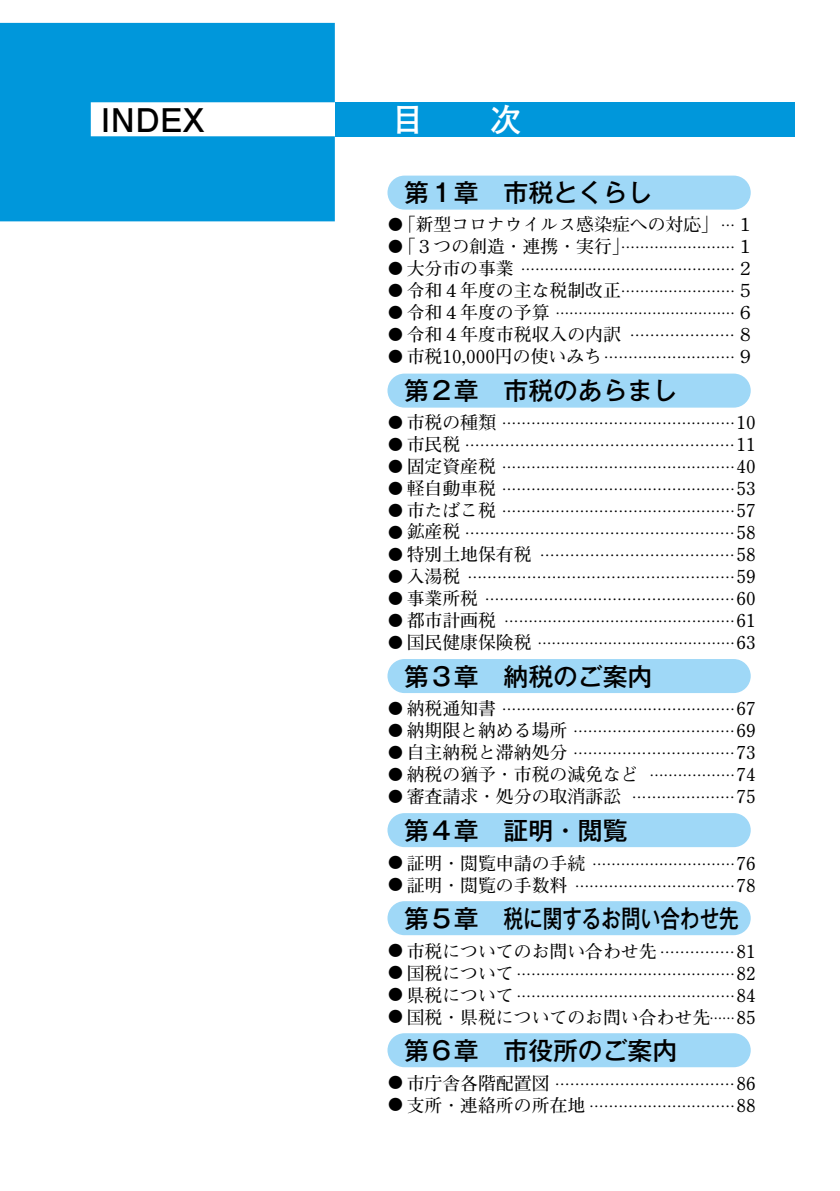
<style>
.page{position:relative;width:840px;height:1191px;background:#fff}
.page>*{position:absolute;margin:0;border:0;box-sizing:border-box;transform-origin:0 0}
.t1{font:700 32.6px "Futo Go B101 Pr 5";color:#000}
.t2{font:700 32.6px "Futo Go B101 Pr 5";color:#fff}
.t3{font:500 24.8px "Gothic MB101 Pr 5";color:#000}
.t4{font:700 17.8px "Futo Min A101 Pr 5";color:#000}
.t5{font:700 15px/22px "Futo Min A101 Pr 5";color:#000;text-align:right}
.t6{font:700 15px/22px "Futo Min A101 Pr 5";color:#000;text-align:right;scale:.95 1}
.s1{font-size:14.8px}
</style>
<div class="page">
<div style="left:387px;top:176px;width:363px;height:34px;background:#9fd8f7;border-radius:17px"></div>
<div style="left:387px;top:373px;width:363px;height:34px;background:#9fd8f7;border-radius:17px"></div>
<div style="left:387px;top:659px;width:363px;height:34px;background:#9fd8f7;border-radius:17px"></div>
<div style="left:387px;top:813px;width:363px;height:34px;background:#9fd8f7;border-radius:17px"></div>
<div style="left:387px;top:901px;width:363px;height:34px;background:#9fd8f7;border-radius:17px"></div>
<div style="left:387px;top:1033px;width:363px;height:34px;background:#9fd8f7;border-radius:17px"></div>
<svg style="left:0;top:23px;width:334px;height:198px;background:#1fa3df"></svg>
<div style="left:334px;top:102px;width:460px;height:34px;background:#0097db"></div>
<h1 class="t1" style="left:101px;top:93px;width:105px">INDEX</h1>
<h1 class="t2" style="left:391px;top:93px;width:132px">目　　次</h1>
<h2 class="t3" style="left:404px;top:172px;width:250px">第１章　市税とくらし</h2>
<p class="t4" style="left:388px;top:211px;width:367px"><span class="s1">●</span>「新型コロナウイルス感染症への対応」 １</p>
<p class="t4" style="left:388px;top:233px;width:243px"><span class="s1">●</span>「３つの創造・連携・実行」</p>
<p class="t4" style="left:736px;top:233px;width:19px">１</p>
<p class="t4" style="left:388px;top:255px;width:127px"><span class="s1">●</span> 大分市の事業</p>
<p class="t4" style="left:736px;top:255px;width:19px">２</p>
<p class="t4" style="left:388px;top:277px;width:234px"><span class="s1">●</span> 令和４年度の主な税制改正</p>
<p class="t4" style="left:736px;top:277px;width:19px">５</p>
<p class="t4" style="left:388px;top:299px;width:163px"><span class="s1">●</span> 令和４年度の予算</p>
<p class="t4" style="left:736px;top:299px;width:19px">６</p>
<p class="t4" style="left:388px;top:321px;width:234px"><span class="s1">●</span> 令和４年度市税収入の内訳</p>
<p class="t4" style="left:736px;top:321px;width:19px">８</p>
<p class="t4" style="left:388px;top:343px;width:215px"><span class="s1">●</span> 市税10,000円の使いみち</p>
<p class="t4" style="left:736px;top:343px;width:19px">９</p>
<p class="t6" style="left:520px;top:213px;width:227px">…<br>…………………… ……………………………………… …………………… ………………………………… ………………… ………………………</p>
<h2 class="t3" style="left:404px;top:370px;width:274px">第２章　市税のあらまし</h2>
<p class="t4" style="left:388px;top:409px;width:109px"><span class="s1">●</span> 市税の種類</p>
<p class="t4" style="left:736px;top:409px;width:21px">10</p>
<p class="t4" style="left:388px;top:431px;width:74px"><span class="s1">●</span> 市民税</p>
<p class="t4" style="left:736px;top:431px;width:21px">11</p>
<p class="t4" style="left:388px;top:453px;width:109px"><span class="s1">●</span> 固定資産税</p>
<p class="t4" style="left:736px;top:453px;width:21px">40</p>
<p class="t4" style="left:388px;top:475px;width:109px"><span class="s1">●</span> 軽自動車税</p>
<p class="t4" style="left:736px;top:475px;width:21px">53</p>
<p class="t4" style="left:388px;top:497px;width:109px"><span class="s1">●</span> 市たばこ税</p>
<p class="t4" style="left:736px;top:497px;width:21px">57</p>
<p class="t4" style="left:388px;top:517px;width:74px"><span class="s1">●</span> 鉱産税</p>
<p class="t4" style="left:736px;top:519px;width:21px">58</p>
<p class="t4" style="left:388px;top:541px;width:145px"><span class="s1">●</span> 特別土地保有税</p>
<p class="t4" style="left:736px;top:541px;width:21px">58</p>
<p class="t4" style="left:388px;top:563px;width:74px"><span class="s1">●</span> 入湯税</p>
<p class="t4" style="left:736px;top:563px;width:21px">59</p>
<p class="t4" style="left:388px;top:585px;width:91px"><span class="s1">●</span> 事業所税</p>
<p class="t4" style="left:736px;top:585px;width:21px">60</p>
<p class="t4" style="left:388px;top:607px;width:109px"><span class="s1">●</span> 都市計画税</p>
<p class="t4" style="left:736px;top:607px;width:21px">61</p>
<p class="t4" style="left:388px;top:629px;width:145px"><span class="s1">●</span> 国民健康保険税</p>
<p class="t4" style="left:736px;top:629px;width:21px">63</p>
<p class="t5" style="left:464px;top:411px;width:272px">………………………………………… ……………………………………………… ………………………………………… ………………………………………… ………………………………………… ……………………………………………… ………………………………… ……………………………………………… …………………………………………… ………………………………………… ……………………………………</p>
<h2 class="t3" style="left:404px;top:656px;width:250px">第３章　納税のご案内</h2>
<p class="t4" style="left:388px;top:695px;width:109px"><span class="s1">●</span> 納税通知書</p>
<p class="t4" style="left:736px;top:695px;width:21px">67</p>
<p class="t4" style="left:388px;top:717px;width:181px"><span class="s1">●</span> 納期限と納める場所</p>
<p class="t4" style="left:736px;top:717px;width:21px">69</p>
<p class="t4" style="left:388px;top:739px;width:181px"><span class="s1">●</span> 自主納税と滞納処分</p>
<p class="t4" style="left:736px;top:739px;width:21px">73</p>
<p class="t4" style="left:388px;top:761px;width:252px"><span class="s1">●</span> 納税の猶予・市税の減免など</p>
<p class="t4" style="left:736px;top:761px;width:21px">74</p>
<p class="t4" style="left:388px;top:783px;width:234px"><span class="s1">●</span> 審査請求・処分の取消訴訟</p>
<p class="t4" style="left:736px;top:783px;width:21px">75</p>
<p class="t5" style="left:501px;top:697px;width:234px">………………………………………… …………………………… …………………………… ………………<br>…………………</p>
<h2 class="t3" style="left:404px;top:810px;width:225px">第４章　証明・閲覧</h2>
<p class="t4" style="left:388px;top:849px;width:198px"><span class="s1">●</span> 証明・閲覧申請の手続</p>
<p class="t4" style="left:736px;top:849px;width:21px">76</p>
<p class="t4" style="left:388px;top:871px;width:181px"><span class="s1">●</span> 証明・閲覧の手数料</p>
<p class="t4" style="left:736px;top:871px;width:21px">78</p>
<p class="t6" style="left:574px;top:851px;width:170px">………………………… ……………………………</p>
<h2 class="t3" style="left:404px;top:898px;width:336px">第５章　税に関するお問い合わせ先</h2>
<p class="t4" style="left:388px;top:937px;width:270px"><span class="s1">●</span> 市税についてのお問い合わせ先</p>
<p class="t4" style="left:736px;top:937px;width:21px">81</p>
<p class="t4" style="left:388px;top:959px;width:127px"><span class="s1">●</span> 国税について</p>
<p class="t4" style="left:736px;top:959px;width:21px">82</p>
<p class="t4" style="left:388px;top:981px;width:127px"><span class="s1">●</span> 県税について</p>
<p class="t4" style="left:736px;top:981px;width:21px">84</p>
<p class="t4" style="left:388px;top:1003px;width:323px"><span class="s1">●</span> 国税・県税についてのお問い合わせ先</p>
<p class="t4" style="left:736px;top:1003px;width:21px">85</p>
<p class="t5" style="left:516px;top:939px;width:220px">…………… ……………………………………… ……………………………………… ……</p>
<h2 class="t3" style="left:404px;top:1030px;width:274px">第６章　市役所のご案内</h2>
<p class="t4" style="left:388px;top:1069px;width:163px"><span class="s1">●</span> 市庁舎各階配置図</p>
<p class="t4" style="left:736px;top:1069px;width:21px">86</p>
<p class="t4" style="left:388px;top:1091px;width:198px"><span class="s1">●</span> 支所・連絡所の所在地</p>
<p class="t4" style="left:736px;top:1091px;width:21px">88</p>
<p class="t5" style="left:554px;top:1071px;width:182px">……………………………… …………………………</p>
</div>
